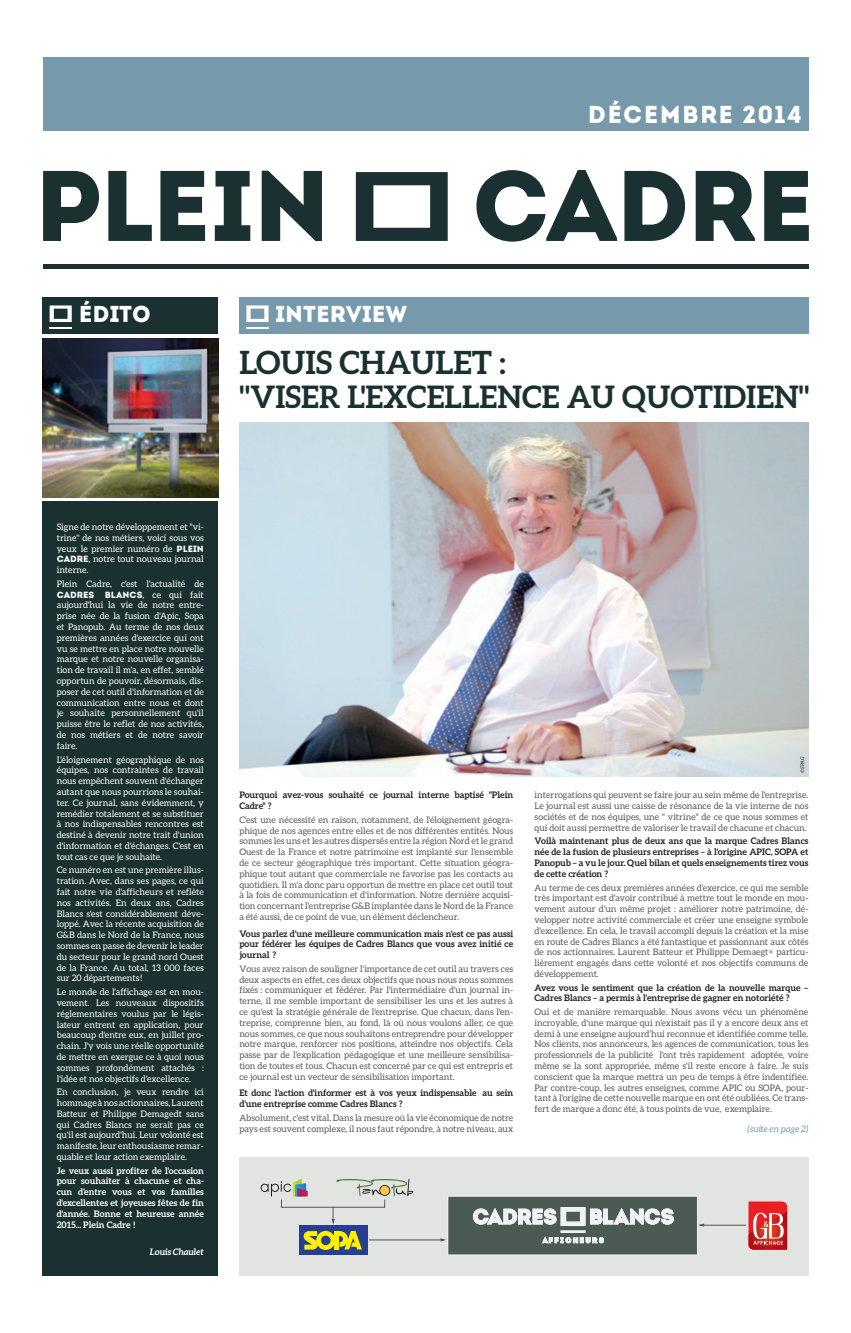
<style>
.page{position:relative;width:851px;height:1333px;background:#fff}
.page>*{position:absolute;margin:0;border:0;box-sizing:border-box;transform-origin:0 0}
.t1{font:100px "Intro";letter-spacing:-.025em;color:#1b3030}
.t2{font:700 32px "Aleo";color:#1b3030}
.t3{font:700 31px "Aleo";color:#1b3030}
.t4{font:24.5px "Intro";letter-spacing:.05em;color:#fff}
.t5{font:23px "Intro";color:#fff}
.t6{font:9px/10.8px "Aleo";color:#57585a;text-align:justify}
.t7{font:9px/10.8px "Aleo";color:#fff;text-align:justify}
.t8{font:700 9px/10.8px "Aleo";color:#231f20}
.t9{font:700 9px/10.8px "Aleo";color:#fff;text-align:justify}
.t10{font:9px "Intro";color:#fff}
.t11{font:italic 9px "Aleo";color:#7699ab}
.t12{font:italic 700 9px "Aleo";color:#fff}
.t13{font:italic 5px "Aleo";color:#1b3030}
.s1{font-family:"Intro"}
.s2{font-family:"Aleo"}
.s3{font-size:14px;color:#7699ab}
</style>
<div class="page">
<img style="left:239px;top:422px;width:569px;height:355px">
<div style="left:43px;top:57px;width:765px;height:73px;background:#7699ab"></div>
<div style="left:43px;top:297px;width:175px;height:37px;background:#1b3030"></div>
<svg style="left:356px;top:172px;width:91px;height:69px"></svg>
<div style="left:43px;top:264px;width:765px;height:5px;background:#1b3030"></div>
<div style="left:239px;top:297px;width:569px;height:37px;background:#7699ab"></div>
<svg style="left:246px;top:305px;width:22px;height:23px"></svg>
<svg style="left:50px;top:305px;width:22px;height:23px"></svg>
<div style="left:43px;top:501px;width:175px;height:775px;background:#1b3030"></div>
<div style="left:239px;top:1157px;width:569px;height:119px;background:#e2e4e2"></div>
<svg style="left:260px;top:1179px;width:48px;height:17px"></svg>
<svg style="left:336px;top:1178px;width:77px;height:18px"></svg>
<div style="left:299px;top:1225px;width:68px;height:29px;background:#254093"></div>
<svg style="left:303px;top:1230px;width:59px;height:19px"></svg>
<div style="left:448px;top:1196px;width:249px;height:58px;background:#4b5a52"></div>
<div style="left:447px;top:1196px;width:250px;height:58px;border:1px solid #f0f1f2"></div>
<svg style="left:542px;top:1236px;width:61px;height:7px"></svg>
<svg style="left:473px;top:1207px;width:200px;height:18px"></svg>
<div style="left:561px;top:1230px;width:24px;height:2px;border:1px solid #f0f1f2"></div>
<svg style="left:748px;top:1201px;width:39px;height:48px;background:#de4d4d"></svg>
<hr style="left:699px;top:1224px;width:47px;height:1px;background:#4b5a52">
<svg style="left:440px;top:1238px;width:6px;height:3px"></svg>
<hr style="left:369px;top:1239px;width:74px;height:1px;background:#4b5a52">
<svg style="left:331px;top:1207px;width:4px;height:17px"></svg>
<img style="left:43px;top:338px;width:175px;height:159px">
<h3 class="t4" style="left:588px;top:100px;width:215px">DÉCEMBRE 2014</h3>
<h1 class="t1" style="left:34px;top:146px;width:298px">PLEIN</h1>
<h1 class="t1" style="left:471px;top:146px;width:345px">CADRE</h1>
<h3 class="t5" style="left:79px;top:300px;width:73px">ÉDITO</h3>
<h3 class="t5" style="left:275px;top:300px;width:133px">INTERVIEW</h3>
<h2 class="t2" style="left:239px;top:344px;width:268px">LOUIS CHAULET :</h2>
<h3 class="t3" style="left:239px;top:379px;width:571px">"VISER L'EXCELLENCE AU QUOTIDIEN"</h3>
<p class="t7" style="left:57px;top:521px;width:149px">Signe de notre développement et ''vi&shy;trine'' de nos métiers, voici sous vos yeux le premier numéro de <span class="s1">PLEIN CADRE</span>, notre tout nouveau journal interne.</p>
<p class="t7" style="left:57px;top:578px;width:149px">Plein Cadre, c'est l'actualité de</p>
<p class="t10" style="left:57px;top:589px;width:149px">CADRES BLANCS<span class="s2">, ce qui fait</span></p>
<p class="t7" style="left:57px;top:599px;width:149px">aujourd'hui la vie de notre entre&shy;prise née de la fusion d'Apic, Sopa et Panopub. Au terme de nos deux premières années d'exercice qui ont vu se mettre en place notre nouvelle marque et notre nouvelle organisa&shy;tion de travail il m'a, en effet, semblé opportun de pouvoir, désormais, dis&shy;poser de cet outil d'information et de communication entre nous et dont je souhaite personnellement qu'il puisse être le reflet de nos activités, de nos métiers et de notre savoir faire.</p>
<p class="t7" style="left:57px;top:753px;width:149px">L'éloignement géographique de nos équipes, nos contraintes de travail nous empêchent souvent d'échanger autant que nous pourrions le souhai&shy;ter. Ce journal, sans évidemment, y remédier totalement et se substituer à nos indispensables rencontres est destiné à devenir notre trait d'union d'information et d'échanges. C'est en tout cas ce que je souhaite.</p>
<p class="t7" style="left:57px;top:864px;width:149px">Ce numéro en est une première illus&shy;tration. Avec, dans ses pages, ce qui fait notre vie d'afficheurs et reflète nos activités. En deux ans, Cadres Blancs s'est considérablement déve&shy;loppé. Avec la récente acquisition de G&amp;B dans le Nord de la France, nous sommes en passe de devenir le leader du secteur pour le grand nord Ouest de la France. Au total, 13 000 faces sur 20 départements !</p>
<p class="t7" style="left:57px;top:986px;width:149px">Le monde de l'affichage est en mou&shy;vement. Les nouveaux dispositifs réglementaires voulus par le légis&shy;lateur entrent en application, pour beaucoup d'entre eux, en juillet pro&shy;chain. J'y vois une réelle opportunité de mettre en exergue ce à quoi nous sommes profondément attachés : l'idée et nos objectifs d'excellence.</p>
<p class="t7" style="left:57px;top:1086px;width:149px">En conclusion, je veux rendre ici hommage à nos actionnaires, Laurent Batteur et Philippe Demagedt sans qui Cadres Blancs ne serait pas ce qu'il est aujourd'hui. Leur volonté est manifeste, leur enthousiasme remar&shy;quable et leur action exemplaire.</p>
<p class="t9" style="left:57px;top:1164px;width:149px">Je veux aussi profiter de l'occasion pour souhaiter à chacune et cha&shy;cun d'entre vous et vos familles d'excellentes et joyeuses fêtes de fin d'année. Bonne et heureuse année 2015... Plein Cadre !</p>
<p class="t12" style="left:149px;top:1246px;width:56px">Louis Chaulet</p>
<p class="t8" style="left:239px;top:789px;width:275px">Pourquoi avez-vous souhaité ce journal interne baptisé ''Plein<br>Cadre'' ?</p>
<p class="t6" style="left:239px;top:814px;width:275px">C'est une nécessité en raison, notamment, de l'éloignement géogra&shy;phique de nos agences entre elles et de nos différentes entités. Nous sommes les uns et les autres dispersés entre la région Nord et le grand Ouest de la France et notre patrimoine est implanté sur l'ensemble de ce secteur géographique très important. Cette situation géogra&shy;phique tout autant que commerciale ne favorise pas les contacts au quotidien. Il m'a donc paru opportun de mettre en place cet outil tout à la fois de communication et d'information. Notre dernière acquisi&shy;tion concernant l'entreprise G&amp;B implantée dans le Nord de la France a été aussi, de ce point de vue, un élément déclencheur.</p>
<p class="t8" style="left:239px;top:927px;width:275px;text-align:justify">Vous parlez d'une meilleure communication mais n'est ce pas aussi pour fédérer les équipes de Cadres Blancs que vous avez initié ce journal ?</p>
<p class="t6" style="left:239px;top:963px;width:275px">Vous avez raison de souligner l'importance de cet outil au travers ces deux aspects en effet, ces deux objectifs que nous nous nous sommes fixés : communiquer et fédérer. Par l'intermédiaire d'un journal in&shy;terne, il me semble important de sensibiliser les uns et les autres à ce qu'est la stratégie générale de l'entreprise. Que chacun, dans l'en&shy;treprise, comprenne bien, au fond, là où nous voulons aller, ce que nous sommes, ce que nous souhaitons entreprendre pour développer notre marque, renforcer nos positions, atteindre nos objectifs. Cela passe par de l'explication pédagogique et une meilleure sensibilisa&shy;tion de toutes et tous. Chacun est concerné par ce qui est entrepris et ce journal est un vecteur de sensibilisation important.</p>
<p class="t8" style="left:239px;top:1087px;width:275px">Et donc l'action d'informer est à vos yeux indispensable au sein d'une entreprise comme Cadres Blancs ?</p>
<p class="t6" style="left:239px;top:1111px;width:275px">Absolument, c'est vital. Dans la mesure où la vie économique de notre pays est souvent complexe, il nous faut répondre, à notre niveau, aux</p>
<p class="t13" style="left:799px;top:772px;width:18px;rotate:-90deg">©SPAG</p>
<p class="t6" style="left:534px;top:789px;width:275px">interrogations qui peuvent se faire jour au sein même de l'entreprise.<br>Le journal est aussi une caisse de résonance de la vie interne de nos sociétés et de nos équipes, une '' vitrine'' de ce que nous sommes et qui doit aussi permettre de valoriser le travail de chacune et chacun.</p>
<p class="t8" style="left:534px;top:835px;width:275px;text-align:justify">Voilà maintenant plus de deux ans que la marque Cadres Blancs née de la fusion de plusieurs entreprises – à l'origine APIC, SOPA et Panopub – a vu le jour. Quel bilan et quels enseignements tirez vous de cette création ?</p>
<p class="t6" style="left:534px;top:881px;width:275px">Au terme de ces deux premières années d'exercice, ce qui me semble très important est d'avoir contribué à mettre tout le monde en mou&shy;vement autour d'un même projet : améliorer notre patrimoine, dé&shy;velopper notre activité commerciale et créer une enseigne symbole d'excellence. En cela, le travail accompli depuis la création et la mise en route de Cadres Blancs a été fantastique et passionnant aux côtés de nos actionnaires, Laurent Batteur et Philippe Demaegt<span class="s3">*</span> particu&shy;lièrement engagés dans cette volonté et nos objectifs communs de développement.</p>
<p class="t8" style="left:534px;top:981px;width:275px">Avez vous le sentiment que la création de la nouvelle marque –<br>Cadres Blancs – a permis à l'entreprise de gagner en notoriété ?</p>
<p class="t6" style="left:534px;top:1006px;width:275px">Oui et de manière remarquable. Nous avons vécu un phénomène incroyable, d'une marque qui n'existait pas il y a encore deux ans et demi à une enseigne aujourd'hui reconnue et identifiée comme telle.<br>Nos clients, nos annonceurs, les agences de communication, tous les professionnels de la publicité l'ont très rapidement adoptée, voire même se la sont appropriée, même s'il reste encore à faire. Je suis conscient que la marque mettra un peu de temps à être indentifiée.<br>Par contre-coup, les autres enseignes, comme APIC ou SOPA, pour&shy;tant à l'origine de cette nouvelle marque en ont été oubliées. Ce trans&shy;fert de marque a donc été, à tous points de vue, exemplaire.</p>
<p class="t11" style="left:747px;top:1123px;width:62px">(suite en page 2)</p>
</div>
